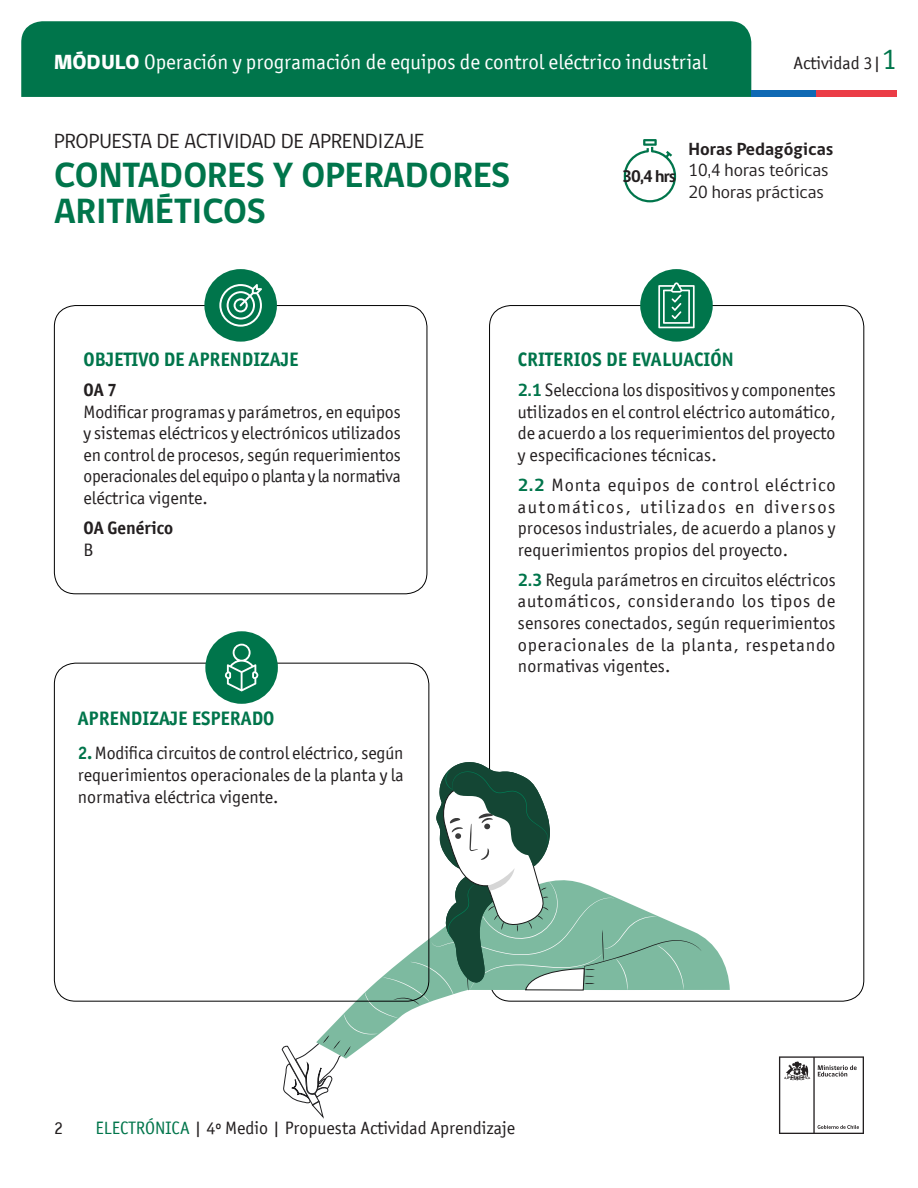
<style>
.page{position:relative;width:918px;height:1188px;background:#fff}
.page>*{position:absolute;margin:0;border:0;box-sizing:border-box;transform-origin:0 0}
.t1{font:700 36px/36px "gob CL";color:#00754b}
.t2{font:21px "Officina San ITC";color:#fff}
.t3{font:21px "gob CL";color:#231f20}
.t4{font:700 19.5px "Officina San ITC";color:#00754b}
.t5{font:18px/21.6px "Officina San ITC";letter-spacing:.005em;color:#231f20;text-align:justify}
.t6{font:18px "gob CL";color:#231f20}
.t7{font:700 18px "gob CL";color:#231f20}
.t8{font:700 18px "Officina San ITC";color:#231f20}
.t9{font:700 17.25px "gob CL";color:#231f20}
.s1{font-family:"gob CL";font-weight:800}
.s2{font-size:30px;color:#00754b}
.s3{font-weight:700;color:#00754b}
.s4{font-family:"gob CL";font-weight:700;color:#00754b}
.s5{color:#00754b}
</style>
<div class="page">
<div style="left:21px;top:21px;width:730px;height:76px;background:#00754b"></div>
<div style="left:751px;top:90px;width:65px;height:7px;background:#0f69b4"></div>
<div style="left:816px;top:90px;width:81px;height:7px;background:#eb3c46"></div>
<div style="left:640px;top:269px;width:73px;height:73px;background:#00754b;border-radius:50%"></div>
<svg style="left:658px;top:282px;width:37px;height:46px"></svg>
<svg style="left:281px;top:760px;width:449px;height:359px"></svg>
<svg style="left:624px;top:139px;width:52px;height:63px"></svg>
<div style="left:54px;top:305px;width:373px;height:289px;border:1px solid #000;border-radius:21px"></div>
<div style="left:204px;top:269px;width:73px;height:73px;background:#00754b;border-radius:50%"></div>
<svg style="left:219px;top:284px;width:43px;height:43px"></svg>
<div style="left:205px;top:631px;width:73px;height:73px;background:#00754b;border-radius:50%"></div>
<svg style="left:225px;top:644px;width:33px;height:47px"></svg>
<svg style="left:779px;top:1056px;width:85px;height:78px"></svg>
<p class="t2" style="left:54px;top:50px;width:655px"><span class="s1">MÓDULO</span> Operación y programación de equipos de control eléctrico industrial</p>
<p class="t5" style="left:794px;top:52px;width:105px">Actividad 3|<span class="s2">1</span></p>
<p class="t3" style="left:54px;top:127px;width:372px">PROPUESTA DE ACTIVIDAD DE APRENDIZAJE</p>
<p class="t1" style="left:54px;top:158px;width:458px">CONTADORES Y OPERADORES<br>ARITMÉTICOS</p>
<p class="t9" style="left:622px;top:164px;width:55px">30,4 hrs</p>
<p class="t7" style="left:688px;top:136px;width:147px">Horas Pedagógicas</p>
<p class="t6" style="left:688px;top:158px;width:142px">10,4 horas teóricas</p>
<p class="t6" style="left:688px;top:180px;width:137px">20 horas prácticas</p>
<p class="t4" style="left:84px;top:347px;width:216px">OBJETIVO DE APRENDIZAJE</p>
<p class="t8" style="left:84px;top:379px;width:35px">OA 7</p>
<p class="t5" style="left:84px;top:401px;width:319px">Modificar programas y parámetros, en equipos y sistemas eléctricos y electrónicos utilizados en control de procesos, según requerimientos operacionales del equipo o planta y la normativa eléctrica vigente.</p>
<p class="t8" style="left:84px;top:517px;width:91px">OA Genérico</p>
<p class="t5" style="left:84px;top:539px;width:12px">B</p>
<p class="t4" style="left:78px;top:706px;width:198px">APRENDIZAJE ESPERADO</p>
<p class="t5" style="left:78px;top:742px;width:327px"><span class="s3">2.</span> Modifica circuitos de control eléctrico, según requerimientos operacionales de la planta y la normativa eléctrica vigente.</p>
<p class="t4" style="left:518px;top:347px;width:217px">CRITERIOS DE EVALUACIÓN</p>
<p class="t5" style="left:518px;top:379px;width:319px"><span class="s4">2.1</span> Selecciona los dispositivos y componentes utilizados en el control eléctrico automático, de acuerdo a los requerimientos del proyecto y especificaciones técnicas.</p>
<p class="t5" style="left:518px;top:474px;width:319px"><span class="s4">2.2</span> Monta equipos de control eléctrico automáticos, utilizados en diversos procesos industriales, de acuerdo a planos y requerimientos propios del proyecto.</p>
<p class="t5" style="left:518px;top:569px;width:319px"><span class="s4">2.3</span> Regula parámetros en circuitos eléctricos automáticos, considerando los tipos de sensores conectados, según requerimientos operacionales de la planta, respetando normativas vigentes.</p>
<p class="t5" style="left:54px;top:1117px;width:10px">2</p>
<p class="t5" style="left:95px;top:1117px;width:421px"><span class="s5">ELECTRÓNICA</span> | 4º Medio | Propuesta Actividad Aprendizaje</p>
</div>
